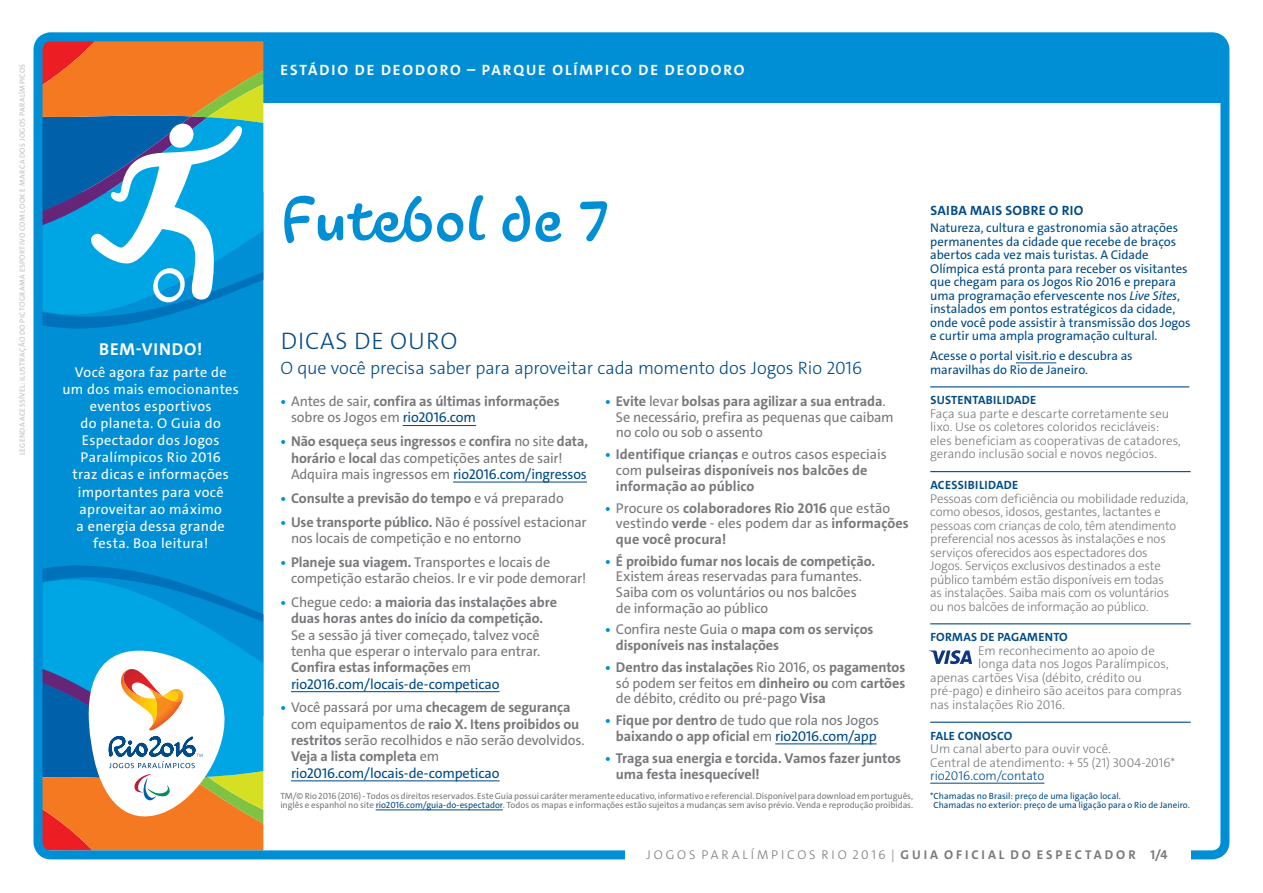
<style>
.page{position:relative;width:1263px;height:893px;background:#fff}
.page>*{position:absolute;margin:0;border:0;box-sizing:border-box;transform-origin:0 0}
.t1{font:63px "Rio 2016";color:#008fd5}
.t2{font:300 24px "The Sans Rio 2016";letter-spacing:.04em;color:#004b88}
.t3{font:300 18px "The Sans Rio 2016";letter-spacing:-.005em;color:#004b88}
.t4{font:700 17.25px "The Sans Rio 2016";letter-spacing:.05em;color:#fff}
.t5{font:700 15px "The Sans Rio 2016";letter-spacing:.13em;color:#fff}
.t6{font:14.25px/16.4px "The Sans Rio 2016";letter-spacing:-.01em;color:#77787b}
.t7{font:700 14.25px/15.6px "The Sans Rio 2016";letter-spacing:-.005em;color:#77787b}
.t8{font:14.25px/17.1px "The Sans Rio 2016";letter-spacing:.025em;color:#fff;text-align:center}
.t9{font:700 13.5px "The Sans Rio 2016";letter-spacing:.025em;color:#004b88}
.t10{font:300 12.75px/13.5px "The Sans Rio 2016";letter-spacing:-.01em;color:#77787b}
.t11{font:12.75px/13.5px "The Sans Rio 2016";letter-spacing:-.005em;color:#004b88}
.t12{font:700 12.75px "The Sans Rio 2016";letter-spacing:.235em;color:#77787b}
.t13{font:300 12.75px "The Sans Rio 2016";color:#004b88}
.t14{font:700 12px "The Sans Rio 2016";letter-spacing:.025em;color:#004b88}
.t15{font:9px/9px "The Sans Rio 2016";color:#77787b}
.t16{font:9px/9px "The Sans Rio 2016";letter-spacing:.005em;color:#004b88}
.t17{font:7.5px "The Sans Rio 2016";letter-spacing:.04em;color:#bcbec0}
.s1{font-size:13.5px;color:#008fd5}
.s2{font-weight:400}
.s3{font-weight:400;color:#004b88}
.s4{font-weight:700;font-size:13.5px;color:#008fd5}
.s5{font-weight:700}
.s6{color:#004b88}
.s7{font-style:italic}
.s8{font-weight:300}
</style>
<div class="page">
<div style="left:263px;top:41px;width:959px;height:62px;background:#008fd5"></div>
<hr style="left:1016px;top:362px;width:40px;height:1px;background:#004b88">
<hr style="left:930px;top:386px;width:259px;height:1px;background:#004b88">
<hr style="left:930px;top:471px;width:261px;height:1px;background:#004b88">
<hr style="left:930px;top:623px;width:261px;height:1px;background:#004b88">
<hr style="left:930px;top:722px;width:261px;height:1px;background:#004b88">
<hr style="left:930px;top:783px;width:114px;height:1px;background:#004b88">
<hr style="left:376px;top:809px;width:127px;height:1px;background:#004b88">
<hr style="left:403px;top:425px;width:73px;height:1px;background:#004b88">
<hr style="left:453px;top:481px;width:134px;height:2px;background:#004b88">
<hr style="left:291px;top:691px;width:209px;height:1px;background:#004b88">
<hr style="left:291px;top:780px;width:209px;height:1px;background:#004b88">
<hr style="left:775px;top:743px;width:102px;height:1px;background:#004b88">
<svg style="left:929px;top:650px;width:43px;height:14px"></svg>
<div style="left:40px;top:192px;width:223px;height:523px;background:#008fd5"></div>
<svg style="left:44px;top:42px;width:219px;height:287px"></svg>
<div style="left:34px;top:32px;width:1195px;height:827px;border:9px solid #008fd5;border-radius:13px"></div>
<svg style="left:40px;top:565px;width:223px;height:285px"></svg>
<div style="left:1144px;top:849px;width:47px;height:13px;background:#fff"></div>
<div style="left:625px;top:849px;width:524px;height:11px;background:#fff"></div>
<p class="t17" style="left:18px;top:455px;width:393px;rotate:-90deg">LEGENDA ACESSÍVEL: ILUSTRAÇÃO DO PICTOGRAMA ESPORTIVO COM LOOK E MARCA DOS JOGOS PARALÍMPICOS</p>
<p class="t4" style="left:99px;top:338px;width:105px">BEM-VINDO!</p>
<p class="t8" style="left:63px;top:364px;width:178px">Você agora faz parte de um dos mais emocionantes eventos esportivos<br>do planeta. O Guia do<br>Espectador dos Jogos<br>Paralímpicos Rio 2016<br>traz dicas e informações importantes para você aproveitar ao máximo<br>a energia dessa grande festa. Boa leitura!</p>
<p class="t5" style="left:281px;top:60px;width:465px">ESTÁDIO DE DEODORO – PARQUE OLÍMPICO DE DEODORO</p>
<h1 class="t1" style="left:280px;top:179px;width:333px">Futebol de 7</h1>
<h2 class="t2" style="left:281px;top:325px;width:178px">DICAS DE OURO</h2>
<p class="t3" style="left:280px;top:356px;width:583px">O que você precisa saber para aproveitar cada momento dos Jogos Rio 2016</p>
<p class="t7" style="left:291px;top:393px;width:270px;line-height:16.4px;text-indent:-11px"><span class="s1">•</span> <span class="s2">Antes de sair,</span> confira as últimas informações <span class="s2">sobre os Jogos em</span> <span class="s3">rio2016.com</span></p>
<p class="t6" style="left:291px;top:433px;width:299px;text-indent:-11px"><span class="s4">•</span> <span class="s5">Não esqueça seus ingressos</span> e <span class="s5">confira</span> no site <span class="s5">data, horário</span> e <span class="s5">local</span> das competições antes de sair!<br>Adquira mais ingressos em <span class="s6">rio2016.com/ingressos</span></p>
<p class="t7" style="left:280px;top:490px;width:285px"><span class="s1">•</span> Consulte a previsão do tempo <span class="s2">e vá preparado</span></p>
<p class="t6" style="left:291px;top:514px;width:297px;text-indent:-11px"><span class="s4">•</span> <span class="s5">Use transporte público.</span> Não é possível estacionar nos locais de competição e no entorno</p>
<p class="t6" style="left:291px;top:554px;width:297px;text-indent:-11px"><span class="s4">•</span> <span class="s5">Planeje sua viagem.</span> Transportes e locais de competição estarão cheios. Ir e vir pode demorar!</p>
<p class="t7" style="left:280px;top:594px;width:278px;line-height:16.4px;text-align:center"><span class="s1">•</span> <span class="s2">Chegue cedo:</span> a maioria das instalações abre duas horas antes do início da competição.</p>
<p class="t6" style="left:291px;top:627px;width:251px">Se a sessão já tiver começado, talvez você tenha que esperar o intervalo para entrar.<br><span class="s5">Confira estas informações</span> em <span class="s6">rio2016.com/locais-de-competicao</span></p>
<p class="t6" style="left:291px;top:699px;width:295px;text-indent:-11px"><span class="s4">•</span> Você passará por uma <span class="s5">checagem de segurança </span>com equipamentos de <span class="s5">raio X. Itens proibidos ou restritos</span> serão recolhidos e não serão devolvidos.<br><span class="s5">Veja a lista completa</span> em <span class="s6">rio2016.com/locais-de-competicao</span></p>
<p class="t6" style="left:616px;top:394px;width:279px;line-height:15.6px;text-indent:-11px"><span class="s4">•</span> <span class="s5">Evite</span> levar <span class="s5">bolsas para agilizar a sua entrada</span>.<br>Se necessário, prefira as pequenas que caibam no colo ou sob o assento</p>
<p class="t7" style="left:616px;top:447px;width:272px;text-indent:-11px"><span class="s1">•</span> Identifique crianças <span class="s2">e outros casos especiais com</span> pulseiras disponíveis nos balcões de informação ao público</p>
<p class="t7" style="left:616px;top:500px;width:294px;text-indent:-11px"><span class="s1">•</span> <span class="s2">Procure os</span> colaboradores Rio 2016 <span class="s2">que estão vestindo</span> verde <span class="s2">- eles podem dar as</span> informações que você procura!</p>
<p class="t6" style="left:616px;top:553px;width:261px;line-height:15.6px;text-indent:-11px"><span class="s4">•</span> <span class="s5">É proibido fumar nos locais de competição.<br></span>Existem áreas reservadas para fumantes.<br>Saiba com os voluntários ou nos balcões de informação ao público</p>
<p class="t7" style="left:616px;top:622px;width:259px;text-indent:-11px"><span class="s1">•</span> <span class="s2">Confira neste Guia o</span> mapa com os serviços disponíveis nas instalações</p>
<p class="t6" style="left:616px;top:659px;width:291px;line-height:15.6px;text-align:justify;text-indent:-11px"><span class="s4">•</span> <span class="s5">Dentro das instalações</span> Rio 2016, os <span class="s5">pagamentos </span>só podem ser feitos em <span class="s5">dinheiro ou</span> com <span class="s5">cartões </span>de débito, crédito ou pré-pago <span class="s5">Visa</span></p>
<p class="t7" style="left:605px;top:713px;width:275px;text-align:center"><span class="s1">•</span> Fique por dentro <span class="s2">de tudo que rola nos Jogos </span>baixando o app oficial <span class="s2">em</span> <span class="s3">rio2016.com/app</span></p>
<p class="t7" style="left:616px;top:750px;width:287px;text-indent:-11px"><span class="s1">•</span> Traga sua energia e torcida. Vamos fazer juntos uma festa inesquecível!</p>
<p class="t15" style="left:280px;top:791px;width:634px">TM/© Rio 2016 (2016) - Todos os direitos reservados. Este Guia possui caráter meramente educativo, informativo e referencial. Disponível para download em português, inglês e espanhol no site <span class="s6">rio2016.com/guia-do-espectador</span>. Todos os mapas e informações estão sujeitos a mudanças sem aviso prévio. Venda e reprodução proibidas.</p>
<p class="t9" style="left:930px;top:201px;width:155px">SAIBA MAIS SOBRE O RIO</p>
<p class="t11" style="left:930px;top:221px;width:262px">Natureza, cultura e gastronomia são atrações permanentes da cidade que recebe de braços abertos cada vez mais turistas. A Cidade Olímpica está pronta para receber os visitantes que chegam para os Jogos Rio 2016 e prepara uma programação efervescente nos <span class="s7">Live Sites</span>, instalados em pontos estratégicos da cidade, onde você pode assistir à transmissão dos Jogos e curtir uma ampla programação cultural.</p>
<p class="t11" style="left:930px;top:349px;width:204px">Acesse o portal visit.rio e descubra as maravilhas do Rio de Janeiro.</p>
<p class="t14" style="left:930px;top:393px;width:107px">SUSTENTABILIDADE</p>
<p class="t10" style="left:930px;top:407px;width:252px">Faça sua parte e descarte corretamente seu lixo. Use os coletores coloridos recicláveis: eles beneficiam as cooperativas de catadores, gerando inclusão social e novos negócios.</p>
<p class="t14" style="left:930px;top:477px;width:89px">ACESSIBILIDADE</p>
<p class="t10" style="left:930px;top:492px;width:260px">Pessoas com deficiência ou mobilidade reduzida, como obesos, idosos, gestantes, lactantes e pessoas com crianças de colo, têm atendimento preferencial nos acessos às instalações e nos serviços oferecidos aos espectadores dos<br>Jogos. Serviços exclusivos destinados a este público também estão disponíveis em todas<br>as instalações. Saiba mais com os voluntários<br>ou nos balcões de informação ao público.</p>
<p class="t14" style="left:930px;top:630px;width:139px">FORMAS DE PAGAMENTO</p>
<p class="t10" style="left:978px;top:644px;width:178px">Em reconhecimento ao apoio de</p>
<p class="t10" style="left:978px;top:657px;width:192px">longa data nos Jogos Paralímpicos,</p>
<p class="t10" style="left:930px;top:671px;width:213px">apenas cartões Visa (débito, crédito ou</p>
<p class="t10" style="left:930px;top:684px;width:253px">pré-pago) e dinheiro são aceitos para compras</p>
<p class="t10" style="left:930px;top:698px;width:136px">nas instalações Rio 2016.</p>
<p class="t14" style="left:930px;top:728px;width:84px">FALE CONOSCO</p>
<p class="t10" style="left:930px;top:742px;width:246px">Um canal aberto para ouvir você.<br>Central de atendimento: + 55 (21) 3004-2016*</p>
<p class="t13" style="left:930px;top:768px;width:116px">rio2016.com/contato</p>
<p class="t16" style="left:934px;top:791px;width:258px;text-indent:-3px">*Chamadas no Brasil: preço de uma ligação local.<br>Chamadas no exterior: preço de uma ligação para o Rio de Janeiro.</p>
<p class="t12" style="left:646px;top:847px;width:522px"><span class="s8">JOGOS PARALÍMPICOS RIO 2016 |</span> GUIA OFICIAL DO ESPECTADOR 1/4</p>
</div>
